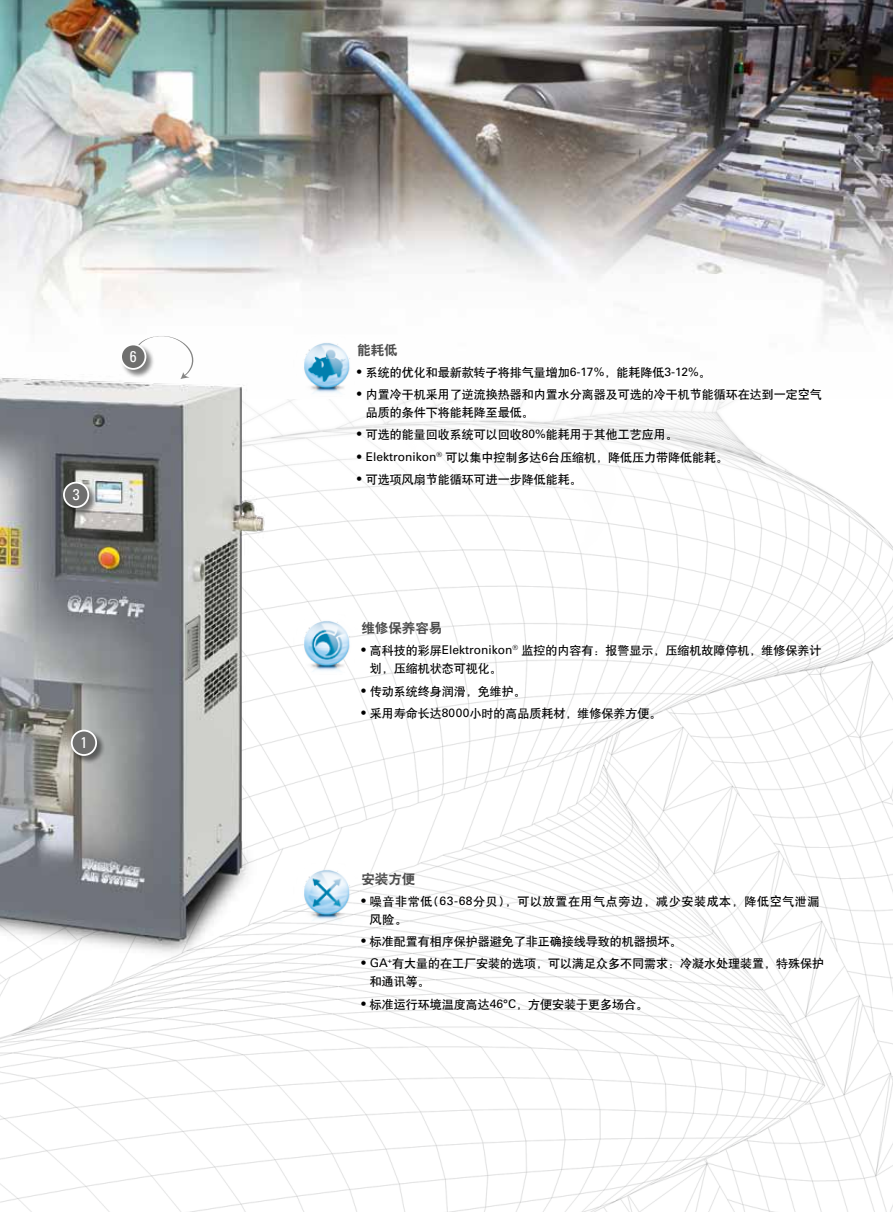
<style>
.page{position:relative;width:893px;height:1212px;background:#fff}
.page>*{position:absolute;margin:0;border:0;box-sizing:border-box;transform-origin:0 0}
.t1{font:condensed 15.6px "Univers LT Std";color:#fff}
.t2{font:13.5px "H Yb 2 gj";color:#4d4d4d}
.t3{font:12px/18px "H Yb 1 gj";color:#000}
.t4{font:12px/18px "H Yb 1 gj";letter-spacing:.05em;color:#000}
.s1{font-family:"Univers LT Std"}
</style>
<div class="page">
<img style="left:0;top:399px;width:893px;height:813px">
<img style="left:0;top:0;width:893px;height:325px">
<img style="left:324px;top:343px;width:26px;height:50px">
<img style="left:324px;top:860px;width:33px;height:64px">
<img style="left:324px;top:611px;width:33px;height:64px">
<img style="left:0;top:306px;width:324px;height:709px">
<div style="left:63px;top:481px;width:34px;height:35px;background:#000;opacity:.5"></div>
<div style="left:64px;top:483px;width:24px;height:24px;background:#6f6f6e;border-radius:50%"></div>
<div style="left:63px;top:482px;width:26px;height:26px;border:2px solid #fff;border-radius:50%"></div>
<div style="left:70px;top:729px;width:35px;height:35px;background:#000;opacity:.5"></div>
<div style="left:72px;top:730px;width:24px;height:25px;background:#6f6f6e;border-radius:50%"></div>
<div style="left:71px;top:730px;width:26px;height:26px;border:2px solid #fff;border-radius:50%"></div>
<svg style="left:131px;top:333px;width:65px;height:46px"></svg>
<div style="left:120px;top:343px;width:34px;height:35px;background:#000;opacity:.5"></div>
<div style="left:121px;top:344px;width:24px;height:25px;background:#6f6f6e;border-radius:50%"></div>
<div style="left:120px;top:344px;width:26px;height:26px;border:2px solid #fff;border-radius:50%"></div>
<h1 class="t1" style="left:73px;top:485px;width:8px">3</h1>
<h1 class="t1" style="left:130px;top:347px;width:8px">6</h1>
<h1 class="t1" style="left:81px;top:733px;width:8px">1</h1>
<p class="t2" style="left:357px;top:343px;width:42px">能耗低</p>
<p class="t3" style="left:357px;top:363px;width:355px"><span class="s1">•</span> 系统的优化和最新款转子将排气量增加<span class="s1">6-17%</span>，能耗降低<span class="s1">3-12%</span>。</p>
<p class="t3" style="left:366px;top:385px;width:458px;text-indent:-9px"><span class="s1">•</span> 内置冷干机采用了逆流换热器和内置水分离器及可选的冷干机节能循环在达到一定空气品质的条件下将能耗降至最低。</p>
<p class="t3" style="left:357px;top:426px;width:322px"><span class="s1">•</span> 可选的能量回收系统可以回收<span class="s1">80%</span>能耗用于其他工艺应用。</p>
<p class="t3" style="left:357px;top:448px;width:372px"><span class="s1">• Elektronikon</span><sup>®</sup> 可以集中控制多达<span class="s1">6</span>台压缩机，降低压力带降低能耗。</p>
<p class="t3" style="left:357px;top:470px;width:226px"><span class="s1">•</span> 可选项风扇节能循环可进一步降低能耗。</p>
<p class="t2" style="left:361px;top:621px;width:82px">维修保养容易</p>
<p class="t3" style="left:370px;top:642px;width:453px;text-indent:-9px"><span class="s1">•</span> 高科技的彩屏<span class="s1">Elektronikon</span><sup>®</sup> 监控的内容有：报警显示，压缩机故障停机，维修保养计划，压缩机状态可视化。</p>
<p class="t3" style="left:361px;top:682px;width:166px"><span class="s1">•</span> 传动系统终身润滑，免维护。</p>
<p class="t3" style="left:361px;top:704px;width:302px"><span class="s1">•</span> 采用寿命长达<span class="s1">8000</span>小时的高品质耗材，维修保养方便。</p>
<p class="t2" style="left:361px;top:872px;width:55px">安装方便</p>
<p class="t4" style="left:370px;top:892px;width:451px;text-indent:-9px"><span class="s1">•</span> 噪音非常低(<span class="s1">63-68</span>分贝)，可以放置在用气点旁边，减少安装成本，降低空气泄漏风险。</p>
<p class="t3" style="left:361px;top:932px;width:322px"><span class="s1">•</span> 标准配置有相序保护器避免了非正确接线导致的机器损坏。</p>
<p class="t3" style="left:370px;top:955px;width:456px;text-indent:-9px"><span class="s1">• GA</span><sup>+</sup>有大量的在工厂安装的选项，可以满足众多不同需求：冷凝水处理装置，特殊保护和通讯等。</p>
<p class="t3" style="left:361px;top:995px;width:288px"><span class="s1">•</span> 标准运行环境温度高达<span class="s1">46°C</span>，方便安装于更多场合。</p>
</div>
